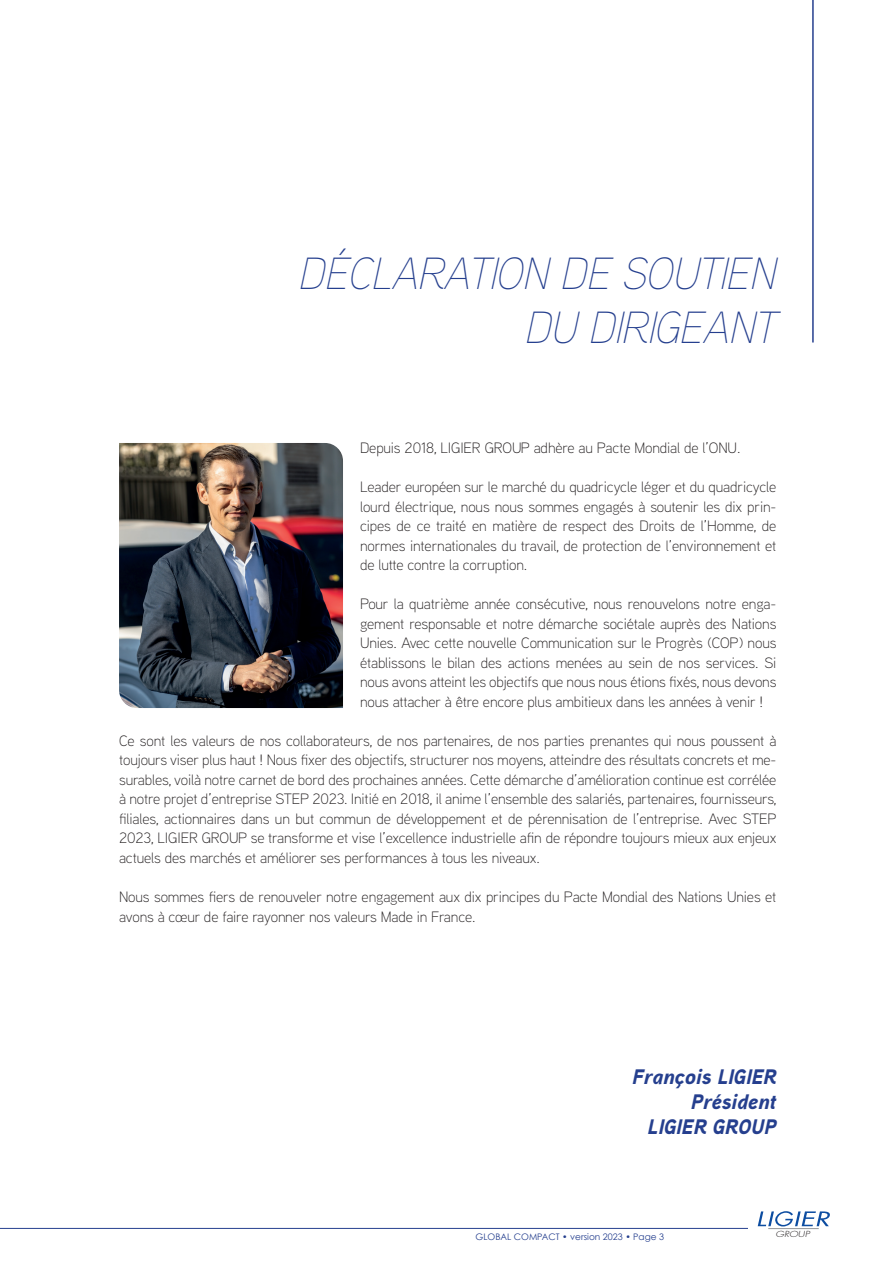
<style>
.page{position:relative;width:893px;height:1263px;background:#fff}
.page>*{position:absolute;margin:0;border:0;box-sizing:border-box;transform-origin:0 0}
.t1{font:italic 100 45px/54px "Aaux Next";color:#253f8e;text-align:right}
.t2{font:italic 900 21px/25.2px "Aaux Next";color:#253f8e;text-align:right}
.t3{font:300 15px/19.5px "Aaux Next";letter-spacing:-.01em;color:#231f20;text-align:justify}
.t4{font:9px "Century Gothic";color:#253f8e}
.t5{font:italic 300 8.1px "Futura Std";color:#231f20;scale:1.27 1}
</style>
<div class="page">
<hr style="left:0;top:1228px;width:748px;height:1px;background:#253f8e">
<svg style="left:758px;top:1211px;width:72px;height:15px"></svg>
<hr style="left:768px;top:1228px;width:51px;height:1px;background:#939598">
<hr style="left:812px;top:0;width:2px;height:342px;background:#253f8e">
<img style="left:119px;top:443px;width:224px;height:265px">
<h1 class="t1" style="left:299px;top:244px;width:479px">DÉCLARATION DE SOUTIEN<br>DU DIRIGEANT</h1>
<p class="t3" style="left:360px;top:438px;width:382px">Depuis 2018, LIGIER GROUP adhère au Pacte Mondial de l’ONU.</p>
<p class="t3" style="left:360px;top:477px;width:418px">Leader européen sur le marché du quadricycle léger et du quadricycle lourd électrique, nous nous sommes engagés à soutenir les dix prin&shy;cipes de ce traité en matière de respect des Droits de l’Homme, de normes internationales du travail, de protection de l’environnement et de lutte contre la corruption.</p>
<p class="t3" style="left:360px;top:594px;width:418px">Pour la quatrième année consécutive, nous renouvelons notre enga&shy;gement responsable et notre démarche sociétale auprès des Nations Unies. Avec cette nouvelle Communication sur le Progrès (COP) nous établissons le bilan des actions menées au sein de nos services. Si nous avons atteint les objectifs que nous nous étions fixés, nous devons nous attacher à être encore plus ambitieux dans les années à venir !</p>
<p class="t3" style="left:119px;top:730px;width:659px">Ce sont les valeurs de nos collaborateurs, de nos partenaires, de nos parties prenantes qui nous poussent à toujours viser plus haut ! Nous fixer des objectifs, structurer nos moyens, atteindre des résultats concrets et me&shy;surables, voilà notre carnet de bord des prochaines années. Cette démarche d’amélioration continue est corrélée à notre projet d’entreprise STEP 2023. Initié en 2018, il anime l’ensemble des salariés, partenaires, fournisseurs, filiales, actionnaires dans un but commun de développement et de pérennisation de l’entreprise. Avec STEP 2023, LIGIER GROUP se transforme et vise l’excellence industrielle afin de répondre toujours mieux aux enjeux actuels des marchés et améliorer ses performances à tous les niveaux.</p>
<p class="t3" style="left:119px;top:886px;width:659px">Nous sommes fiers de renouveler notre engagement aux dix principes du Pacte Mondial des Nations Unies et avons à cœur de faire rayonner nos valeurs Made in France.</p>
<h2 class="t2" style="left:632px;top:1063px;width:146px">François LIGIER<br>Président<br>LIGIER GROUP</h2>
<p class="t4" style="left:476px;top:1231px;width:190px">GLOBAL COMPACT • version 2023 • Page 3</p>
<p class="t5" style="left:775px;top:1229px;width:28px">GROUP</p>
</div>
